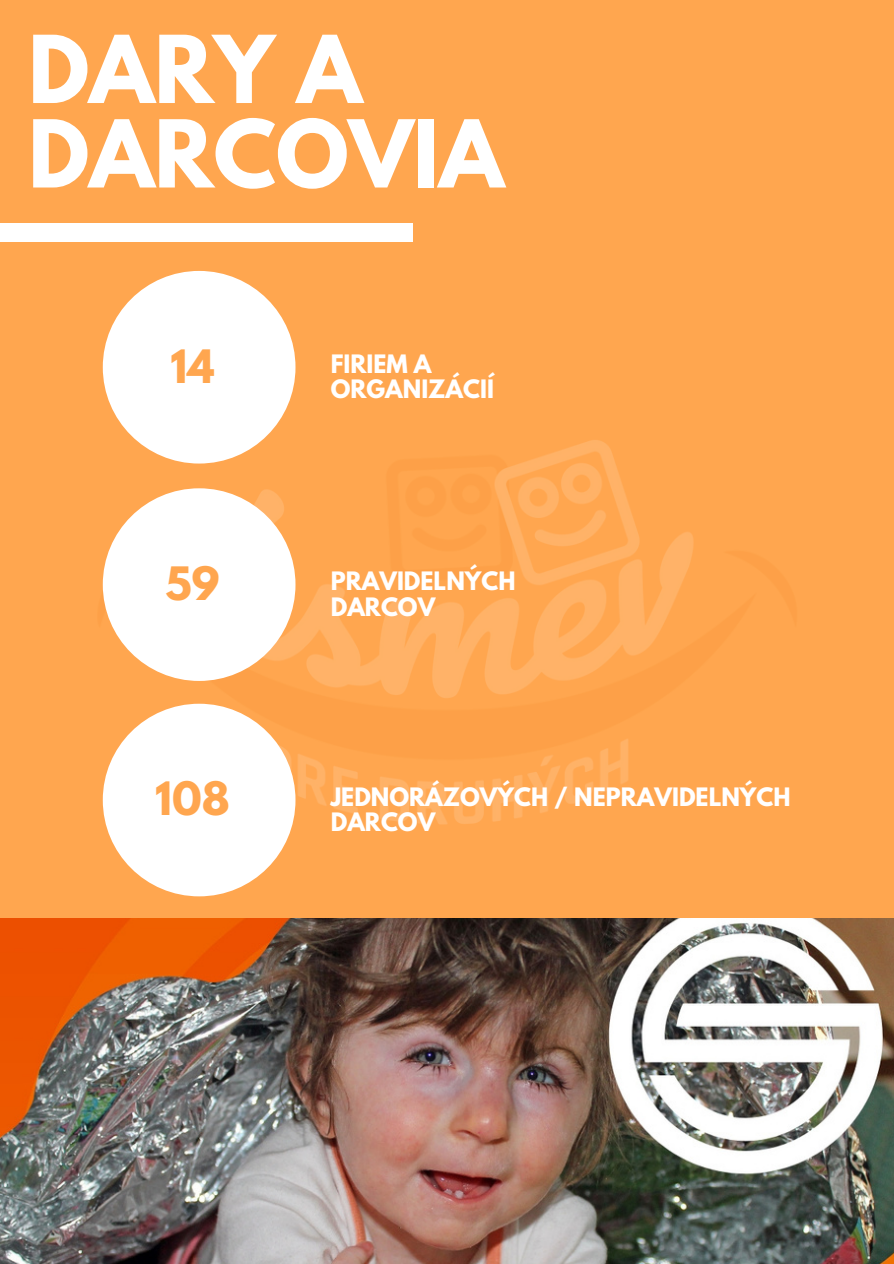
<style>
.page{position:relative;width:894px;height:1264px;background:#fff}
.page>*{position:absolute;margin:0;border:0;box-sizing:border-box;transform-origin:0 0}
.t1{font:700 82.8px/84.4px "League Spartan";color:#fff}
.t2{font:700 40.8px "League Spartan";color:#ffa64f}
.t3{font:700 22.5px/25.2px "League Spartan";color:#fff}
</style>
<div class="page">
<div style="left:0;top:0;width:893px;height:918px;background:#ffa64f"></div>
<div style="left:0;top:223px;width:413px;height:18px;background:#fff"></div>
<img style="left:0;top:918px;width:893px;height:345px">
<div style="left:103px;top:271px;width:192px;height:192px;background:#fff;border-radius:50%"></div>
<div style="left:103px;top:488px;width:192px;height:193px;background:#fff;border-radius:50%"></div>
<div style="left:103px;top:703px;width:192px;height:193px;background:#fff;border-radius:50%"></div>
<h1 class="t1" style="left:28px;top:38px;width:477px">DARY A<br>DARCOVIA</h1>
<h2 class="t2" style="left:170px;top:346px;width:45px">14</h2>
<p class="t3" style="left:330px;top:354px;width:165px">FIRIEM A<br>ORGANIZÁCIÍ</p>
<h2 class="t2" style="left:165px;top:563px;width:56px">59</h2>
<p class="t3" style="left:330px;top:571px;width:186px">PRAVIDELNÝCH<br>DARCOV</p>
<h2 class="t2" style="left:155px;top:778px;width:76px">108</h2>
<p class="t3" style="left:330px;top:787px;width:461px">JEDNORÁZOVÝCH / NEPRAVIDELNÝCH<br>DARCOV</p>
</div>
